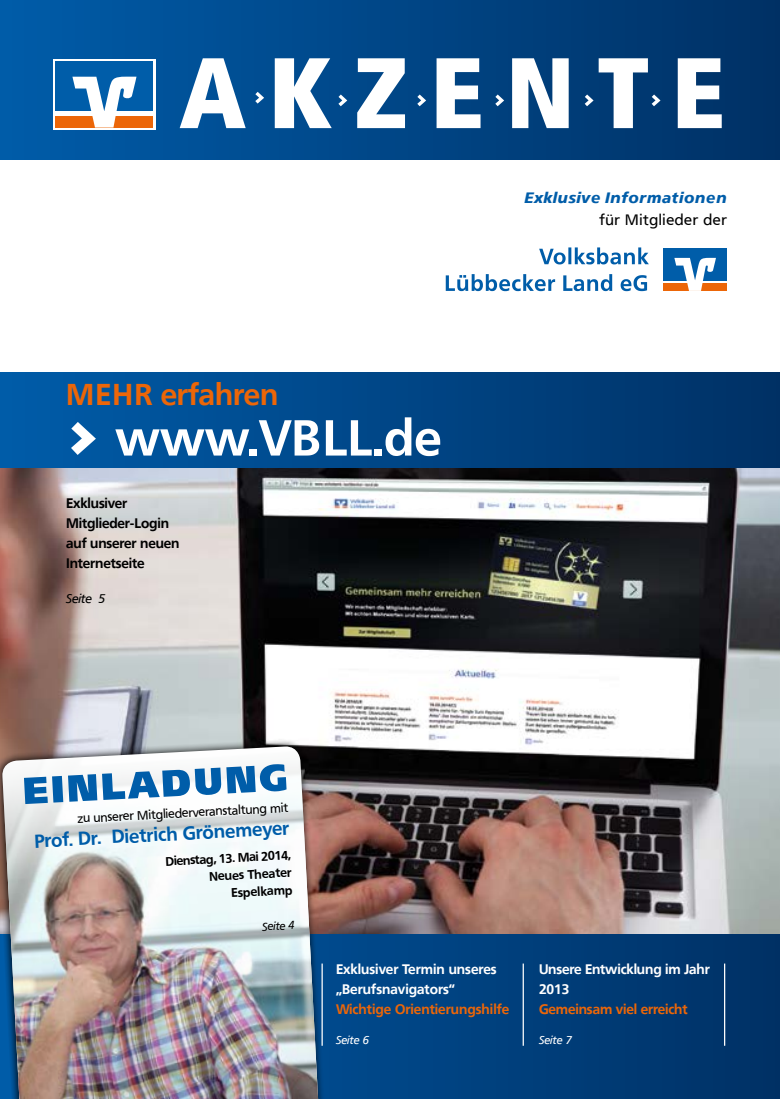
<style>
.page{position:relative;width:780px;height:1099px;background:#fff}
.page>*{position:absolute;margin:0;border:0;box-sizing:border-box;transform-origin:0 0}
.t1{font:700 50px "Frutiger VR";color:#fff}
.t2{font:700 30px "Frutiger VR";color:#ec6608}
.t3{font:700 18.75px "Frutiger VR";color:#005da9}
.t4{font:italic 700 15px "Frutiger VR";letter-spacing:.04em;color:#005da9}
.t5{font:15px "Frutiger VR";letter-spacing:.04em;color:#000}
.t6{font:700 13.75px/20px "Frutiger VR";color:#fff}
.t7{font:700 13.75px/20px "Frutiger VR";letter-spacing:-.01em;color:#000}
.t8{font:700 13.75px "Frutiger VR";color:#ec6608}
.t9{font:700 12.5px/17.5px "Frutiger VR";color:#000;text-align:right}
.t10{font:12.5px "Frutiger VR";color:#000}
.t11{font:italic 12.5px "Frutiger VR";letter-spacing:-.01em;color:#000}
.t12{font:italic 11.25px "Frutiger VR";color:#fff}
.t13{font:italic 11.25px "Frutiger VR";color:#000}
</style>
<div class="page">
<img style="left:0;top:467px;width:780px;height:467px">
<div style="left:0;top:0;width:780px;height:159px;background:linear-gradient(to right,#005ca9,#003165)"></div>
<div style="left:0;top:373px;width:780px;height:94px;background:linear-gradient(to right,#005ca9,#003165)"></div>
<svg style="left:180px;top:58px;width:541px;height:70px"></svg>
<svg style="left:53px;top:59px;width:103px;height:71px"></svg>
<div style="left:56px;top:62px;width:97px;height:66px;background:#fff"></div>
<div style="left:56px;top:62px;width:97px;height:49px;background:#005da9"></div>
<div style="left:56px;top:116px;width:97px;height:12px;background:#ec6608"></div>
<svg style="left:72px;top:77px;width:64px;height:51px"></svg>
<svg style="left:663px;top:280px;width:63px;height:1px"></svg>
<div style="left:663px;top:248px;width:63px;height:32px;background:#005da9"></div>
<div style="left:663px;top:283px;width:63px;height:8px;background:#ec6608"></div>
<svg style="left:674px;top:258px;width:42px;height:33px"></svg>
<svg style="left:445px;top:247px;width:203px;height:44px"></svg>
<svg style="left:255px;top:92px;width:9px;height:12px"></svg>
<svg style="left:338px;top:94px;width:9px;height:12px"></svg>
<svg style="left:417px;top:94px;width:9px;height:12px"></svg>
<svg style="left:495px;top:94px;width:9px;height:12px"></svg>
<svg style="left:584px;top:94px;width:9px;height:12px"></svg>
<svg style="left:651px;top:94px;width:9px;height:12px"></svg>
<svg style="left:71px;top:422px;width:25px;height:33px"></svg>
<svg style="left:328px;top:934px;width:452px;height:164px;background:#003d78"></svg>
<svg style="left:0;top:737px;width:328px;height:361px;background:#717887"></svg>
<img style="left:2px;top:746px;width:316px;height:352px">
<svg style="left:24px;top:764px;width:262px;height:40px"></svg>
<hr style="left:321px;top:963px;width:2px;height:82px;background:#fff">
<hr style="left:522px;top:963px;width:2px;height:82px;background:#fff">
<hr style="left:724px;top:963px;width:1px;height:82px;background:#fff">
<h2 class="t2" style="left:66px;top:376px;width:213px">MEHR erfahren</h2>
<h1 class="t1" style="left:115px;top:408px;width:328px">www.VBLL.de</h1>
<p class="t7" style="left:66px;top:493px;width:115px">Exklusiver<br>Mitglieder-Login auf unserer neuen<br>Internetseite</p>
<p class="t11" style="left:66px;top:591px;width:40px">Seite 5</p>
<p class="t4" style="left:524px;top:189px;width:204px">Exklusive Informationen</p>
<p class="t5" style="left:599px;top:211px;width:129px">für Mitglieder der</p>
<p class="t10" style="left:77px;top:811px;width:212px;rotate:-3deg">zu unserer Mitgliederveranstaltung mit</p>
<h3 class="t3" style="left:34px;top:829px;width:257px;rotate:-3deg">Prof. Dr. Dietrich Grönemeyer</h3>
<p class="t9" style="left:165px;top:852px;width:127px;rotate:-3deg">Dienstag, 13. Mai 2014,<br>Neues Theater<br>Espelkamp</p>
<p class="t13" style="left:262px;top:920px;width:34px;rotate:-3deg">Seite 4</p>
<p class="t6" style="left:336px;top:959px;width:162px">Exklusiver Termin unseres „Berufsnavigators“</p>
<p class="t8" style="left:336px;top:1001px;width:175px">Wichtige Orientierungshilfe</p>
<p class="t12" style="left:336px;top:1033px;width:34px">Seite 6</p>
<p class="t6" style="left:539px;top:959px;width:172px">Unsere Entwicklung im Jahr<br>2013</p>
<p class="t8" style="left:539px;top:1001px;width:150px">Gemeinsam viel erreicht</p>
<p class="t12" style="left:539px;top:1033px;width:34px">Seite 7</p>
</div>
